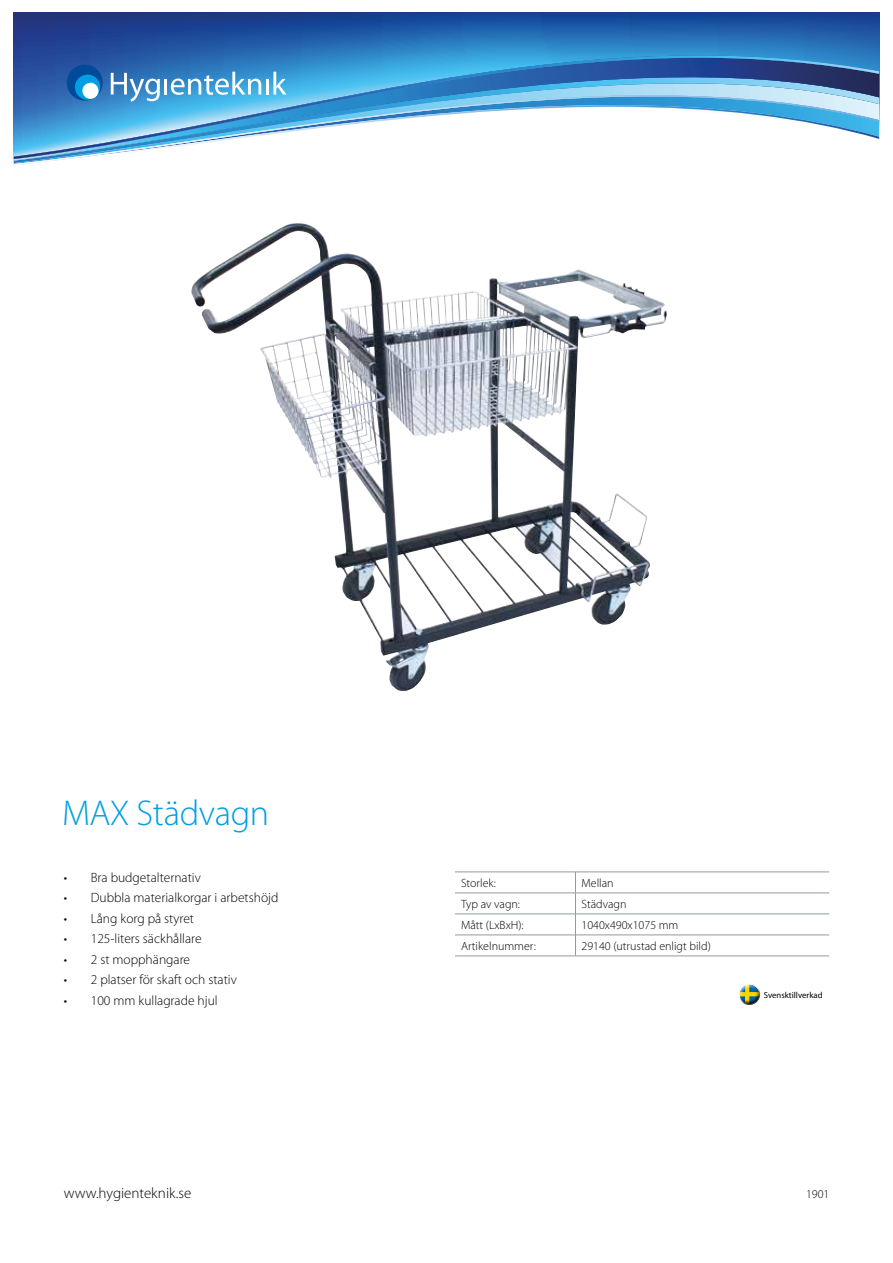
<style>
.page{position:relative;width:893px;height:1263px;background:#fff}
.page>*{position:absolute;margin:0;border:0;box-sizing:border-box;transform-origin:0 0}
.t1{font:300 36px "Myriad Pro";letter-spacing:-.01em;color:#009fe3}
.t2{font:300 15px "Myriad Pro";color:#000}
.t3{font:300 13.5px "Myriad Pro";color:#000}
.t4{font:300 12px "Myriad Pro";color:#000}
.t5{font:8.7px "Myriad Pro";color:#000}
</style>
<div class="page">
<svg style="left:14px;top:12px;width:865px;height:25px;background:#1b4b98"></svg>
<svg style="left:14px;top:37px;width:865px;height:124px;background:#3c7dbd"></svg>
<svg style="left:14px;top:56px;width:865px;height:103px"></svg>
<div style="left:67px;top:65px;width:36px;height:36px;background:#004a99;border-radius:50%"></div>
<div style="left:75px;top:75px;width:25px;height:25px;background:#009fe3;border-radius:50%"></div>
<svg style="left:111px;top:73px;width:49px;height:29px"></svg>
<hr style="left:164px;top:79px;width:3px;height:16px;background:#fff">
<svg style="left:171px;top:72px;width:90px;height:23px"></svg>
<hr style="left:266px;top:79px;width:3px;height:16px;background:#fff">
<svg style="left:273px;top:72px;width:13px;height:23px"></svg>
<div style="left:82px;top:83px;width:17px;height:16px;background:#fff;border-radius:50%"></div>
<svg style="left:455px;top:872px;width:374px;height:84px"></svg>
<hr style="left:455px;top:956px;width:120px;height:1px;background:#929b9e">
<hr style="left:575px;top:956px;width:254px;height:1px;background:#929b9e">
<div style="left:739px;top:982px;width:22px;height:19px;background:#fff;opacity:.75"></div>
<div style="left:739px;top:986px;width:22px;height:19px;background:#000;opacity:.75"></div>
<img style="left:191px;top:223px;width:476px;height:468px">
<h1 class="t1" style="left:62px;top:791px;width:208px">MAX Städvagn</h1>
<p class="t3" style="left:64px;top:869px;width:139px">• Bra budgetalternativ</p>
<p class="t3" style="left:64px;top:890px;width:216px">• Dubbla materialkorgar i arbetshöjd</p>
<p class="t3" style="left:64px;top:910px;width:132px">• Lång korg på styret</p>
<p class="t3" style="left:64px;top:930px;width:139px">• 125-liters säckhållare</p>
<p class="t3" style="left:64px;top:951px;width:128px">• 2 st mopphängare</p>
<p class="t3" style="left:64px;top:971px;width:174px">• 2 platser för skaft och stativ</p>
<p class="t3" style="left:64px;top:992px;width:155px">• 100 mm kullagrade hjul</p>
<p class="t4" style="left:461px;top:876px;width:36px">Storlek:</p>
<p class="t4" style="left:581px;top:876px;width:34px">Mellan</p>
<p class="t4" style="left:461px;top:897px;width:60px">Typ av vagn:</p>
<p class="t4" style="left:581px;top:897px;width:46px">Städvagn</p>
<p class="t4" style="left:461px;top:918px;width:64px">Mått (LxBxH):</p>
<p class="t4" style="left:581px;top:918px;width:98px">1040x490x1075 mm</p>
<p class="t4" style="left:461px;top:939px;width:76px">Artikelnummer:</p>
<p class="t4" style="left:581px;top:939px;width:131px">29140 (utrustad enligt bild)</p>
<p class="t5" style="left:764px;top:990px;width:60px">Svensktillverkad</p>
<p class="t2" style="left:64px;top:1184px;width:129px">www.hygienteknik.se</p>
<p class="t4" style="left:806px;top:1186px;width:25px">1901</p>
</div>
